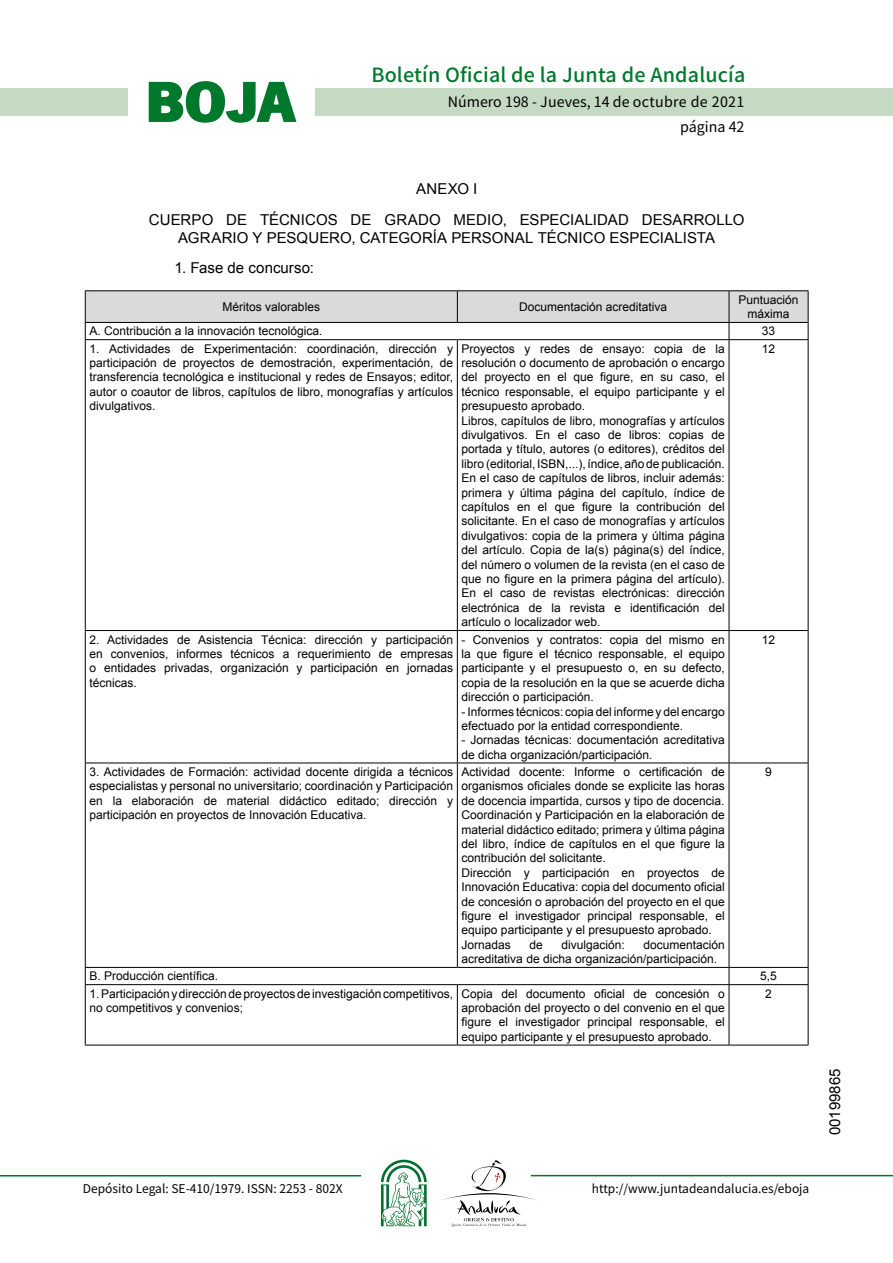
<style>
.page{position:relative;width:893px;height:1263px;background:#fff}
.page>*{position:absolute;margin:0;border:0;box-sizing:border-box;transform-origin:0 0}
.t1{font:700 57.75px "News Got T";color:#00782c;scale:1.14 1}
.t2{font:500 19.5px "Noto Sans HK";letter-spacing:.01em;color:#00782c}
.t3{font:15px/30.8px "Arial";letter-spacing:.005em;color:#000;text-align:center}
.t4{font:14.25px/24.5px "Noto Sans HK";color:#000;text-align:right}
.t5{font:12px/14.4px "Arial";color:#000}
.t6{font:12px "Noto Sans HK";color:#000}
</style>
<div class="page">
<div style="left:315px;top:88px;width:577px;height:28px;background:#c5dac3"></div>
<div style="left:0;top:88px;width:128px;height:28px;background:#c5dac3"></div>
<hr style="left:0;top:1175px;width:361px;height:2px;background:#00782c">
<hr style="left:531px;top:1175px;width:361px;height:1px;background:#00782c">
<svg style="left:148px;top:81px;width:149px;height:42px"></svg>
<svg style="left:442px;top:1160px;width:100px;height:67px"></svg>
<svg style="left:381px;top:1160px;width:45px;height:66px"></svg>
<svg style="left:85px;top:290px;width:723px;height:50px"></svg>
<hr style="left:85px;top:340px;width:1px;height:290px;background:#000">
<hr style="left:106px;top:339px;width:351px;height:1px;background:#000">
<hr style="left:457px;top:339px;width:272px;height:1px;background:#000">
<hr style="left:457px;top:340px;width:1px;height:290px;background:#000">
<hr style="left:729px;top:339px;width:79px;height:1px;background:#000">
<hr style="left:728px;top:340px;width:1px;height:290px;background:#000">
<hr style="left:807px;top:340px;width:1px;height:290px;background:#000">
<svg style="left:85px;top:630px;width:21px;height:1px"></svg>
<hr style="left:85px;top:631px;width:1px;height:132px;background:#000">
<hr style="left:106px;top:630px;width:351px;height:1px;background:#000">
<hr style="left:457px;top:630px;width:272px;height:1px;background:#000">
<hr style="left:457px;top:631px;width:1px;height:132px;background:#000">
<hr style="left:729px;top:630px;width:79px;height:1px;background:#000">
<hr style="left:728px;top:631px;width:1px;height:132px;background:#000">
<hr style="left:807px;top:631px;width:1px;height:132px;background:#000">
<svg style="left:86px;top:763px;width:20px;height:1px"></svg>
<hr style="left:85px;top:763px;width:1px;height:204px;background:#000">
<hr style="left:106px;top:763px;width:351px;height:1px;background:#000">
<hr style="left:457px;top:763px;width:272px;height:1px;background:#000">
<hr style="left:457px;top:763px;width:1px;height:204px;background:#000">
<hr style="left:729px;top:763px;width:79px;height:1px;background:#000">
<hr style="left:728px;top:763px;width:1px;height:204px;background:#000">
<hr style="left:807px;top:763px;width:1px;height:204px;background:#000">
<hr style="left:106px;top:967px;width:351px;height:1px;background:#000">
<hr style="left:457px;top:967px;width:272px;height:1px;background:#000">
<hr style="left:729px;top:967px;width:79px;height:1px;background:#000">
<svg style="left:728px;top:968px;width:1px;height:16px"></svg>
<svg style="left:807px;top:968px;width:1px;height:16px"></svg>
<svg style="left:85px;top:967px;width:21px;height:18px"></svg>
<hr style="left:85px;top:985px;width:1px;height:60px;background:#000">
<hr style="left:106px;top:984px;width:351px;height:1px;background:#000">
<hr style="left:457px;top:984px;width:272px;height:1px;background:#000">
<hr style="left:457px;top:985px;width:1px;height:60px;background:#000">
<hr style="left:729px;top:984px;width:79px;height:1px;background:#000">
<hr style="left:728px;top:985px;width:1px;height:60px;background:#000">
<hr style="left:807px;top:985px;width:1px;height:60px;background:#000">
<svg style="left:85px;top:1045px;width:21px;height:1px"></svg>
<hr style="left:106px;top:1045px;width:351px;height:1px;background:#000">
<hr style="left:457px;top:1045px;width:272px;height:1px;background:#000">
<hr style="left:729px;top:1045px;width:79px;height:1px;background:#000">
<h1 class="t1" style="left:145px;top:68px;width:133px">BOJA</h1>
<h2 class="t2" style="left:371px;top:64px;width:375px">Boletín Oficial de la Junta de Andalucía</h2>
<p class="t4" style="left:448px;top:90px;width:298px">Número 198 - Jueves, 14 de octubre de 2021 página 42</p>
<p class="t3" style="left:149px;top:173px;width:597px">ANEXO I<br>CUERPO DE TÉCNICOS DE GRADO MEDIO, ESPECIALIDAD DESARROLLO</p>
<p class="t3" style="left:178px;top:222px;width:538px">AGRARIO Y PESQUERO, CATEGORÍA PERSONAL TÉCNICO ESPECIALISTA</p>
<p class="t3" style="left:174px;top:253px;width:141px">1. Fase de concurso:</p>
<p class="t5" style="left:222px;top:300px;width:99px">Méritos valorables</p>
<p class="t5" style="left:519px;top:300px;width:150px">Documentación acreditativa</p>
<p class="t5" style="left:738px;top:293px;width:62px;text-align:center">Puntuación máxima</p>
<p class="t5" style="left:89px;top:324px;width:234px">A. Contribución a la innovación tecnológica.</p>
<p class="t5" style="left:761px;top:324px;width:15px">33</p>
<p class="t5" style="left:89px;top:341px;width:365px;text-align:justify">1. Actividades de Experimentación: coordinación, dirección y participación de proyectos de demostración, experimentación, de transferencia tecnológica e institucional y redes de Ensayos; editor, autor o coautor de libros, capítulos de libro, monografías y artículos divulgativos.</p>
<p class="t5" style="left:461px;top:341px;width:265px">Proyectos y redes de ensayo: copia de la resolución o documento de aprobación o encargo del proyecto en el que figure, en su caso, el técnico responsable, el equipo participante y el presupuesto aprobado.<br>Libros, capítulos de libro, monografías y artículos divulgativos. En el caso de libros: copias de portada y título, autores (o editores), créditos del libro (editorial, ISBN,...), índice, año de publicación.<br>En el caso de capítulos de libros, incluir además: primera y última página del capítulo, índice de capítulos en el que figure la contribución del solicitante. En el caso de monografías y artículos divulgativos: copia de la primera y última página del artículo. Copia de la(s) página(s) del índice, del número o volumen de la revista (en el caso de que no figure en la primera página del artículo).<br>En el caso de revistas electrónicas: dirección electrónica de la revista e identificación del artículo o localizador web.</p>
<p class="t5" style="left:761px;top:341px;width:15px">12</p>
<p class="t5" style="left:89px;top:632px;width:365px;text-align:justify">2. Actividades de Asistencia Técnica: dirección y participación en convenios, informes técnicos a requerimiento de empresas o entidades privadas, organización y participación en jornadas técnicas.</p>
<p class="t5" style="left:461px;top:632px;width:265px;text-align:justify">- Convenios y contratos: copia del mismo en la que figure el técnico responsable, el equipo participante y el presupuesto o, en su defecto, copia de la resolución en la que se acuerde dicha dirección o participación.</p>
<p class="t5" style="left:461px;top:704px;width:265px">- Informes técnicos: copia del informe y del encargo efectuado por la entidad correspondiente.</p>
<p class="t5" style="left:461px;top:733px;width:265px">- Jornadas técnicas: documentación acreditativa de dicha organización/participación.</p>
<p class="t5" style="left:761px;top:632px;width:15px">12</p>
<p class="t5" style="left:89px;top:765px;width:365px;text-align:justify">3. Actividades de Formación: actividad docente dirigida a técnicos especialistas y personal no universitario; coordinación y Participación en la elaboración de material didáctico editado; dirección y participación en proyectos de Innovación Educativa.</p>
<p class="t5" style="left:461px;top:765px;width:265px">Actividad docente: Informe o certificación de organismos oficiales donde se explicite las horas de docencia impartida, cursos y tipo de docencia.<br>Coordinación y Participación en la elaboración de material didáctico editado; primera y última página del libro, índice de capítulos en el que figure la contribución del solicitante.<br>Dirección y participación en proyectos de Innovación Educativa: copia del documento oficial de concesión o aprobación del proyecto en el que figure el investigador principal responsable, el equipo participante y el presupuesto aprobado.<br>Jornadas</p>
<p class="t5" style="left:461px;top:937px;width:265px;text-indent:182px">documentación acreditativa de dicha organización/participación.</p>
<p class="t5" style="left:529px;top:937px;width:15px">de</p>
<p class="t5" style="left:561px;top:937px;width:65px">divulgación:</p>
<p class="t5" style="left:765px;top:765px;width:8px">9</p>
<p class="t5" style="left:89px;top:969px;width:130px">B. Producción científica.</p>
<p class="t5" style="left:760px;top:969px;width:18px">5,5</p>
<p class="t5" style="left:89px;top:986px;width:365px">1. Participación y dirección de proyectos de investigación competitivos, no competitivos y convenios;</p>
<p class="t5" style="left:461px;top:986px;width:265px;text-align:justify">Copia del documento oficial de concesión o aprobación del proyecto o del convenio en el que figure el investigador principal responsable, el equipo participante y el presupuesto aprobado.</p>
<p class="t5" style="left:765px;top:986px;width:8px">2</p>
<p class="t6" style="left:83px;top:1181px;width:261px">Depósito Legal: SE-410/1979. ISSN: 2253 - 802X</p>
<p class="t6" style="left:592px;top:1181px;width:219px">http://www.juntadeandalucia.es/eboja</p>
<p class="t3" style="left:819px;top:1135px;width:68px;rotate:-90deg">00199865</p>
</div>
